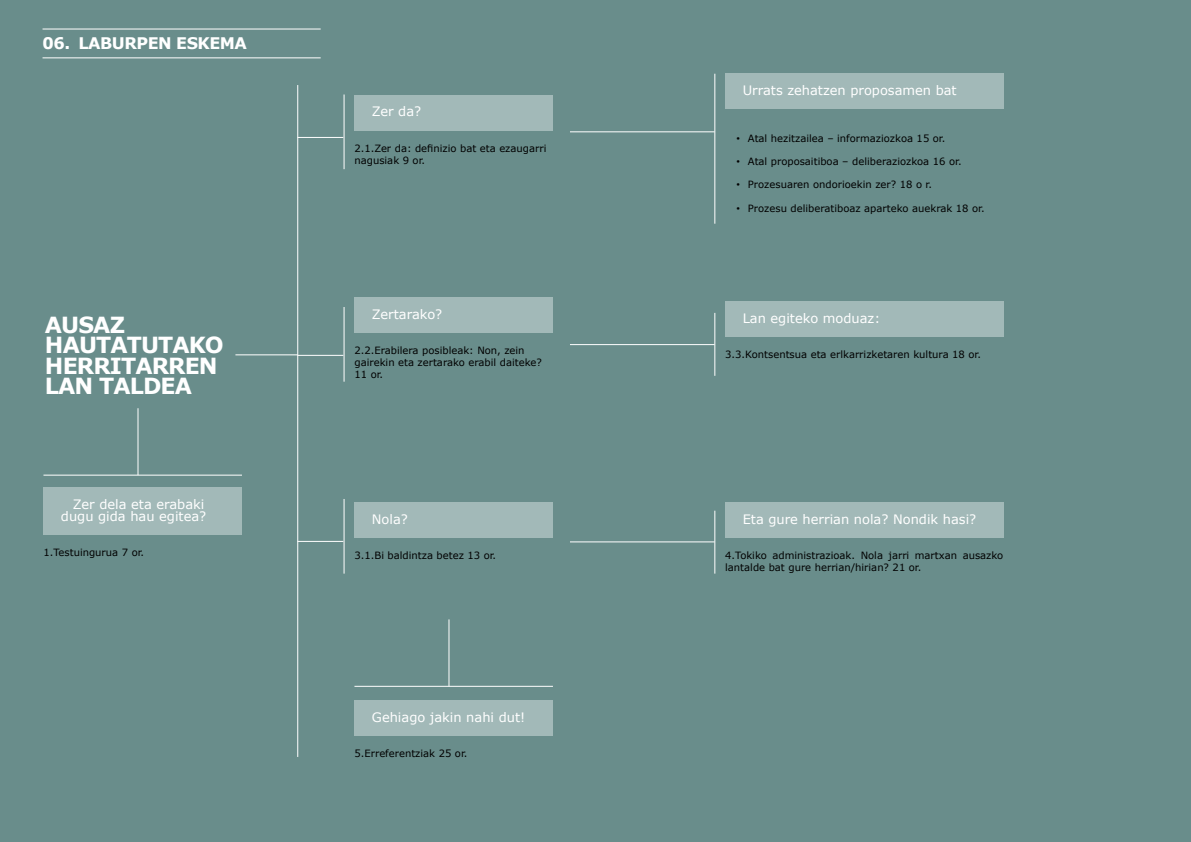
<style>
.page{position:relative;width:1191px;height:842px;background:#698d8b}
.page>*{position:absolute;margin:0;border:0;box-sizing:border-box;transform-origin:0 0}
.t1{font:700 22.2px/20.4px "Verdana";letter-spacing:-.04em;color:#fff}
.t2{font:700 16px "Verdana";letter-spacing:-.03em;color:#fff}
.t3{font:13px/12px "Verdana";color:#fff;text-align:right}
.t4{font:10px/12px "Verdana";color:#000}
.s1{font-family:"Arial"}
</style>
<div class="page">
<div style="left:43px;top:488px;width:199px;height:47px;background:#a2b9b8"></div>
<div style="left:354px;top:95px;width:199px;height:35px;background:#a2b9b8"></div>
<div style="left:725px;top:74px;width:278px;height:35px;background:#a2b9b8"></div>
<div style="left:725px;top:301px;width:278px;height:36px;background:#a2b9b8"></div>
<div style="left:725px;top:503px;width:278px;height:35px;background:#a2b9b8"></div>
<div style="left:354px;top:298px;width:199px;height:35px;background:#a2b9b8"></div>
<div style="left:354px;top:503px;width:199px;height:35px;background:#a2b9b8"></div>
<div style="left:354px;top:700px;width:199px;height:36px;background:#a2b9b8"></div>
<hr style="left:43px;top:29px;width:278px;height:1px;background:#fff">
<hr style="left:43px;top:58px;width:278px;height:1px;background:#fff">
<hr style="left:344px;top:94px;width:1px;height:75px;background:#fff">
<hr style="left:344px;top:307px;width:1px;height:75px;background:#fff">
<hr style="left:344px;top:499px;width:1px;height:75px;background:#fff">
<hr style="left:354px;top:686px;width:199px;height:1px;background:#fff">
<hr style="left:43px;top:475px;width:199px;height:1px;background:#fff">
<hr style="left:714px;top:74px;width:1px;height:150px;background:#fff">
<hr style="left:714px;top:313px;width:1px;height:63px;background:#fff">
<hr style="left:714px;top:511px;width:1px;height:63px;background:#fff">
<hr style="left:570px;top:132px;width:144px;height:1px;background:#fff">
<hr style="left:570px;top:344px;width:144px;height:1px;background:#fff">
<hr style="left:235px;top:355px;width:63px;height:1px;background:#fff">
<hr style="left:297px;top:137px;width:46px;height:1px;background:#fff">
<hr style="left:297px;top:355px;width:46px;height:1px;background:#fff">
<hr style="left:297px;top:541px;width:46px;height:1px;background:#fff">
<hr style="left:570px;top:542px;width:144px;height:1px;background:#fff">
<hr style="left:449px;top:619px;width:1px;height:67px;background:#fff">
<hr style="left:138px;top:408px;width:1px;height:67px;background:#fff">
<hr style="left:297px;top:85px;width:1px;height:672px;background:#fff">
<h2 class="t2" style="left:43px;top:32px;width:206px">06. LABURPEN ESKEMA</h2>
<h1 class="t1" style="left:45px;top:314px;width:180px">AUSAZ<br>HAUTATUTAKO<br>HERRITARREN<br>LAN TALDEA</h1>
<h3 class="t3" style="left:61px;top:498px;width:147px">Zer dela eta erabaki dugu gida hau egitea?</h3>
<p class="t4" style="left:43px;top:546px;width:102px">1.Testuingurua 7 or.</p>
<h3 class="t3" style="left:372px;top:105px;width:51px">Zer da?</h3>
<p class="t4" style="left:354px;top:142px;width:193px">2.1.Zer da: definizio bat eta ezaugarri nagusiak 9 or.</p>
<h3 class="t3" style="left:372px;top:308px;width:72px">Zertarako?</h3>
<p class="t4" style="left:354px;top:345px;width:189px">2.2.Erabilera posibleak: Non, zein gairekin eta zertarako erabil daiteke?<br>11 or.</p>
<h3 class="t3" style="left:372px;top:513px;width:38px">Nola?</h3>
<p class="t4" style="left:354px;top:550px;width:143px">3.1.Bi baldintza betez 13 or.</p>
<h3 class="t3" style="left:372px;top:711px;width:155px">Gehiago jakin nahi dut!</h3>
<p class="t4" style="left:354px;top:747px;width:115px">5.Erreferentziak 25 or.</p>
<h3 class="t3" style="left:742px;top:84px;width:215px">Urrats zehatzen proposamen bat</h3>
<p class="t4" style="left:736px;top:132px;width:210px"><span class="s1">•</span> Atal hezitzailea – informaziozkoa 15 or.</p>
<p class="t4" style="left:736px;top:155px;width:226px"><span class="s1">•</span> Atal proposaitiboa – deliberaziozkoa 16 or.</p>
<p class="t4" style="left:736px;top:179px;width:197px"><span class="s1">•</span> Prozesuaren ondorioekin zer? 18 o r.</p>
<p class="t4" style="left:736px;top:202px;width:249px"><span class="s1">•</span> Prozesu deliberatiboaz aparteko auekrak 18 or.</p>
<h3 class="t3" style="left:742px;top:312px;width:139px">Lan egiteko moduaz:</h3>
<p class="t4" style="left:725px;top:348px;width:257px">3.3.Kontsentsua eta erlkarrizketaren kultura 18 or.</p>
<h3 class="t3" style="left:742px;top:513px;width:235px">Eta gure herrian nola? Nondik hasi?</h3>
<p class="t4" style="left:725px;top:550px;width:280px">4.Tokiko administrazioak. Nola jarri martxan ausazko lantalde bat gure herrian/hirian? 21 or.</p>
</div>
